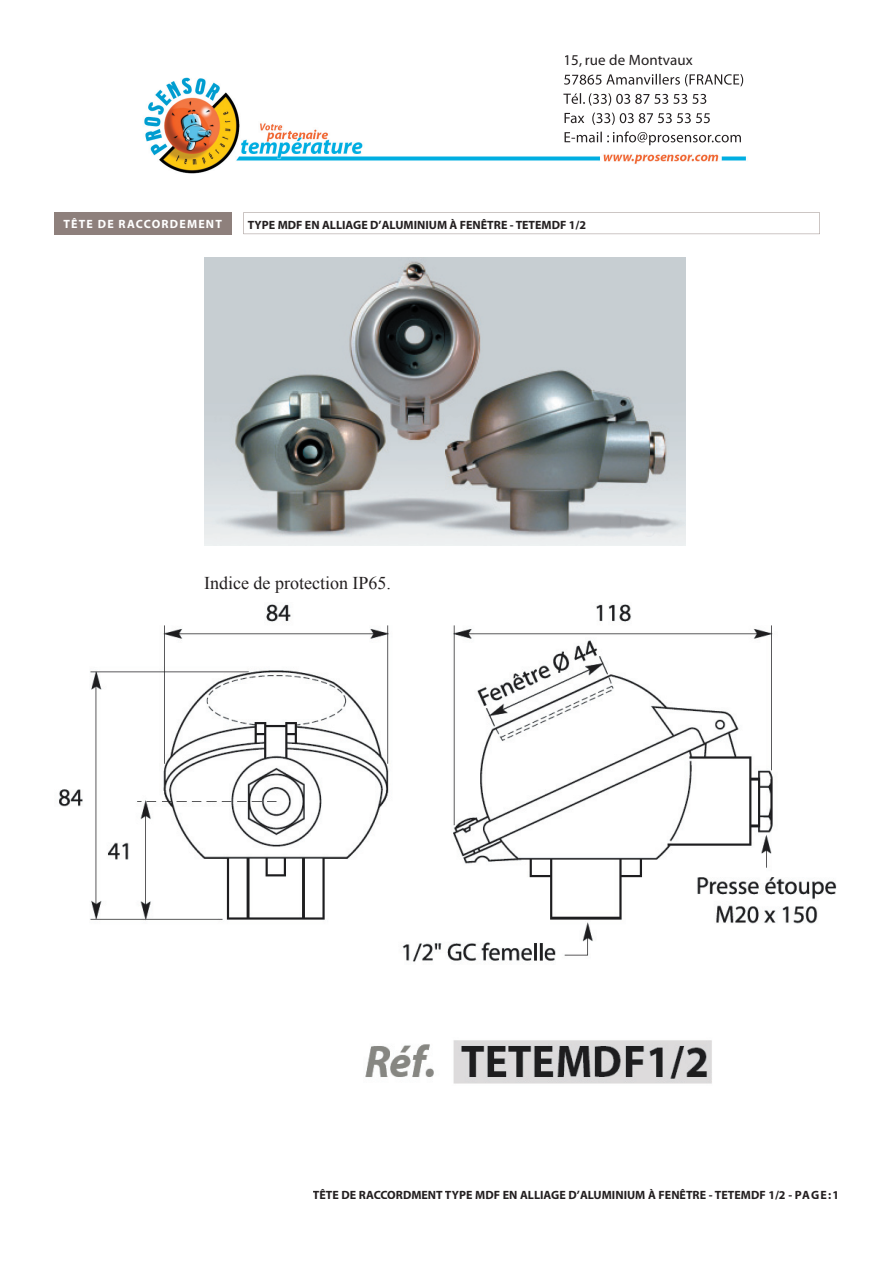
<style>
.page{position:relative;width:893px;height:1263px;background:#fff}
.page>*{position:absolute;margin:0;border:0;box-sizing:border-box;transform-origin:0 0}
.t1{font:18px "Times New Roman";color:#231f20}
.t2{font:15px "Myriad";letter-spacing:.01em;color:#231f20}
.t3{font:700 12px "Myriad";color:#231f20}
.t4{font:700 12px "Myriad";letter-spacing:.1em;color:#fff}
</style>
<div class="page">
<img style="left:144px;top:73px;width:602px;height:101px">
<img style="left:564px;top:74px;width:179px;height:12px">
<img style="left:563px;top:93px;width:143px;height:13px">
<img style="left:565px;top:113px;width:145px;height:12px">
<img style="left:565px;top:131px;width:176px;height:14px">
<div style="left:54px;top:213px;width:177px;height:22px;background:#8e807c"></div>
<svg style="left:243px;top:212px;width:577px;height:22px"></svg>
<img style="left:204px;top:257px;width:481px;height:288px">
<img style="left:59px;top:604px;width:778px;height:358px">
<img style="left:365px;top:1040px;width:347px;height:44px">
<p class="t2" style="left:563px;top:53px;width:131px">15, rue de Montvaux</p>
<p class="t4" style="left:63px;top:218px;width:160px">TÊTE DE RACCORDEMENT</p>
<p class="t3" style="left:248px;top:219px;width:340px">TYPE MDF EN ALLIAGE D’ALUMINIUM À FENÊTRE - TETEMDF 1/2</p>
<h1 class="t1" style="left:204px;top:571px;width:188px">Indice de protection IP65.</h1>
<p class="t3" style="left:313px;top:1188px;width:528px">TÊTE DE RACCORDMENT TYPE MDF EN ALLIAGE D’ALUMINIUM À FENÊTRE - TETEMDF 1/2 - PAGE:1</p>
</div>
